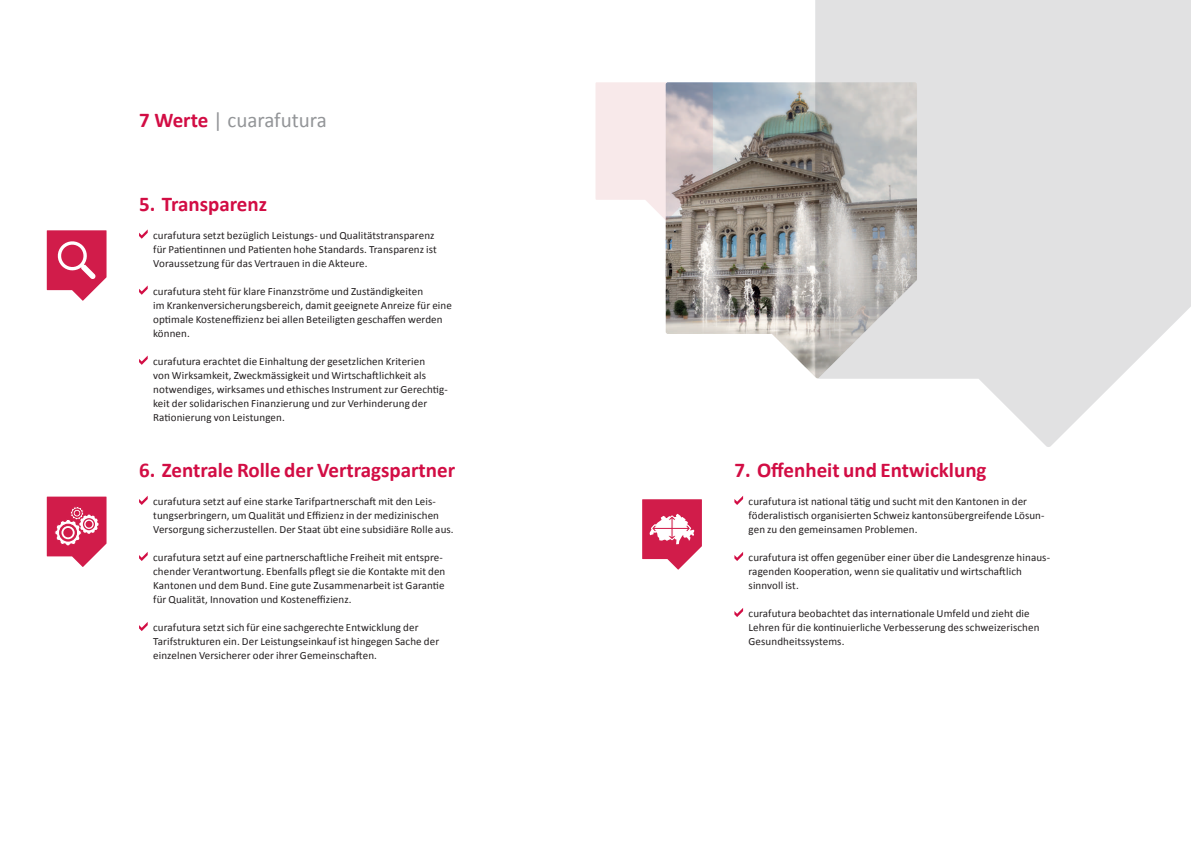
<style>
.page{position:relative;width:1191px;height:843px;background:#fff}
.page>*{position:absolute;margin:0;border:0;box-sizing:border-box;transform-origin:0 0}
.t1{font:700 21px "Calibri";color:#d20d44}
.t2{font:21px "Calibri";color:#939598}
.t3{font:11px/14px "Calibri";letter-spacing:.01em;color:#231f20}
.s1{font-weight:700;color:#d20d44}
</style>
<div class="page">
<svg style="left:139px;top:229px;width:9px;height:9px"></svg>
<svg style="left:139px;top:285px;width:9px;height:9px"></svg>
<svg style="left:139px;top:355px;width:9px;height:9px"></svg>
<svg style="left:139px;top:496px;width:9px;height:8px"></svg>
<svg style="left:139px;top:552px;width:9px;height:8px"></svg>
<svg style="left:139px;top:622px;width:9px;height:8px"></svg>
<svg style="left:734px;top:496px;width:9px;height:8px"></svg>
<svg style="left:734px;top:552px;width:9px;height:8px"></svg>
<svg style="left:734px;top:608px;width:9px;height:8px"></svg>
<svg style="left:47px;top:230px;width:60px;height:70px"></svg>
<svg style="left:642px;top:499px;width:60px;height:70px"></svg>
<svg style="left:47px;top:496px;width:60px;height:70px"></svg>
<svg style="left:815px;top:0;width:376px;height:447px;fill:#e1e1e2"></svg>
<img style="left:666px;top:82px;width:251px;height:296px">
<svg style="left:595px;top:82px;width:118px;height:138px;background:#dfd3d4"></svg>
<h1 class="t2" style="left:139px;top:106px;width:189px"><span class="s1">7 Werte</span> | cuarafutura</h1>
<h1 class="t1" style="left:139px;top:190px;width:130px">5. Transparenz</h1>
<p class="t3" style="left:153px;top:228px;width:285px">curafutura setzt bezüglich Leistungs- und Qualitätstransparenz für Patientinnen und Patienten hohe Standards. Transparenz ist<br>Voraussetzung für das Vertrauen in die Akteure.</p>
<p class="t3" style="left:153px;top:284px;width:300px">curafutura steht für klare Finanzströme und Zuständigkeiten<br>im Krankenversicherungsbereich, damit geeignete Anreize für eine optimale Kosteneffizienz bei allen Beteiligten geschaffen werden können.</p>
<p class="t3" style="left:153px;top:354px;width:296px">curafutura erachtet die Einhaltung der gesetzlichen Kriterien<br>von Wirksamkeit, Zweckmässigkeit und Wirtschaftlichkeit als notwendiges, wirksames und ethisches Instrument zur Gerechtig&shy;keit der solidarischen Finanzierung und zur Verhinderung der Rationierung von Leistungen.</p>
<h1 class="t1" style="left:139px;top:456px;width:318px">6. Zentrale Rolle der Vertragspartner</h1>
<p class="t3" style="left:153px;top:494px;width:302px">curafutura setzt auf eine starke Tarifpartnerschaft mit den Leis&shy;tungserbringern, um Qualität und Effizienz in der medizinischen<br>Versorgung sicherzustellen. Der Staat übt eine subsidiäre Rolle aus.</p>
<p class="t3" style="left:153px;top:550px;width:294px">curafutura setzt auf eine partnerschaftliche Freiheit mit entspre&shy;chender Verantwortung. Ebenfalls pflegt sie die Kontakte mit den Kantonen und dem Bund. Eine gute Zusammenarbeit ist Garantie für Qualität, Innovation und Kosteneffizienz.</p>
<p class="t3" style="left:153px;top:620px;width:287px">curafutura setzt sich für eine sachgerechte Entwicklung der<br>Tarifstrukturen ein. Der Leistungseinkauf ist hingegen Sache der einzelnen Versicherer oder ihrer Gemeinschaften.</p>
<h1 class="t1" style="left:734px;top:456px;width:254px">7. Offenheit und Entwicklung</h1>
<p class="t3" style="left:748px;top:494px;width:297px">curafutura ist national tätig und sucht mit den Kantonen in der föderalistisch organisierten Schweiz kantonsübergreifende Lösun&shy;gen zu den gemeinsamen Problemen.</p>
<p class="t3" style="left:748px;top:550px;width:303px">curafutura ist offen gegenüber einer über die Landesgrenze hinaus&shy;ragenden Kooperation, wenn sie qualitativ und wirtschaftlich sinnvoll ist.</p>
<p class="t3" style="left:748px;top:606px;width:292px">curafutura beobachtet das internationale Umfeld und zieht die<br>Lehren für die kontinuierliche Verbesserung des schweizerischen<br>Gesundheitssystems.</p>
</div>
